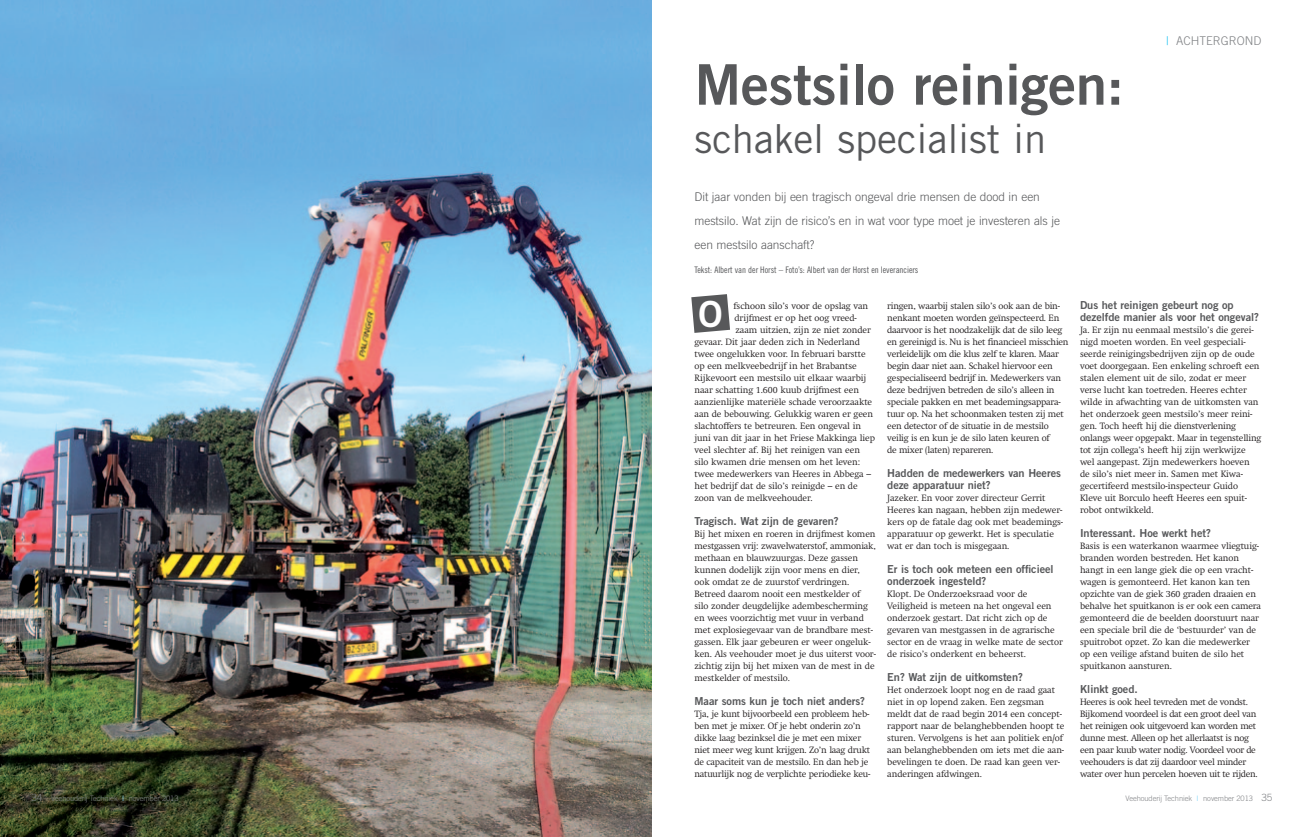
<style>
.page{position:relative;width:1304px;height:837px;background:#fff}
.page>*{position:absolute;margin:0;border:0;box-sizing:border-box;transform-origin:0 0}
.t1{font:56px "Trade Gothic LT Std Bd 2";letter-spacing:-.005em;color:#57585a}
.t2{font:40px "Trade Gothic LT Std";letter-spacing:-.005em;color:#57585a}
.t3{font:36px "Trade Gothic LT Std Bd 2";color:#fff}
.t4{font:300 12px/24px "Trade Gothic LT Std";letter-spacing:-.005em;color:#57585a}
.t5{font:300 12px "Trade Gothic LT Std";color:#808285}
.t6{font:11px/12px "Trade Gothic LT Std Bd 2";letter-spacing:-.005em;color:#57585a}
.t7{font:300 9px/12px "Swift";letter-spacing:-.005em;color:#231f20}
.t8{font:300 9px/12px "Swift";letter-spacing:-.03em;color:#231f20}
.t9{font:9px "Trade Gothic LT Std Cn 18";letter-spacing:-.005em;color:#57585a}
.t10{font:300 7.5px "Trade Gothic LT Std";letter-spacing:-.01em;color:#808285}
.s1{color:#15c0f2}
.s2{font-size:10px}
.s3{font-weight:400;color:#86d6f7}
</style>
<div class="page">
<svg style="left:691px;top:294px;width:39px;height:39px;background:#717274"></svg>
<img style="left:0;top:0;width:652px;height:836px">
<h1 class="t1" style="left:694px;top:50px;width:431px">Mestsilo reinigen:</h1>
<h2 class="t2" style="left:694px;top:114px;width:353px">schakel specialist in</h2>
<h3 class="t4" style="left:694px;top:184px;width:367px">Dit jaar vonden bij een tragisch ongeval drie mensen de dood in een mestsilo. Wat zijn de risico’s en in wat voor type moet je investeren als je een mestsilo aanschaft?</h3>
<p class="t9" style="left:694px;top:264px;width:225px">Tekst: Albert van der Horst – Foto’s: Albert van der Horst en leveranciers</p>
<h3 class="t5" style="left:1166px;top:33px;width:95px"><span class="s1">|</span> achtergrond</h3>
<h3 class="t3" style="left:699px;top:291px;width:26px">O</h3>
<p class="t7" style="left:733px;top:300px;width:136px">fschoon silo’s voor de opslag van</p>
<p class="t7" style="left:734px;top:312px;width:124px">drijfmest er op het oog vreed-</p>
<p class="t7" style="left:735px;top:324px;width:137px">zaam uitzien, zijn ze niet zonder</p>
<p class="t7" style="left:694px;top:336px;width:167px">gevaar. Dit jaar deden zich in Nederland</p>
<p class="t7" style="left:694px;top:348px;width:173px">twee ongelukken voor. In februari barstte</p>
<p class="t7" style="left:694px;top:360px;width:164px">op een melkveebedrijf in het Brabantse</p>
<p class="t7" style="left:694px;top:372px;width:173px">Rijkevoort een mestsilo uit elkaar waarbij</p>
<p class="t7" style="left:694px;top:384px;width:166px">naar schatting 1.600 kuub drijfmest een</p>
<p class="t7" style="left:694px;top:396px;width:179px">aanzienlijke materiële schade veroorzaakte</p>
<p class="t7" style="left:694px;top:408px;width:180px">aan de bebouwing. Gelukkig waren er geen</p>
<p class="t7" style="left:694px;top:420px;width:168px">slachtoffers te betreuren. Een ongeval in</p>
<p class="t7" style="left:694px;top:432px;width:182px">juni van dit jaar in het Friese Makkinga liep</p>
<p class="t7" style="left:694px;top:444px;width:167px">veel slechter af. Bij het reinigen van een</p>
<p class="t7" style="left:694px;top:456px;width:167px">silo kwamen drie mensen om het leven:</p>
<p class="t7" style="left:694px;top:468px;width:178px">twee medewerkers van Heeres in Abbega –</p>
<p class="t7" style="left:694px;top:480px;width:165px">het bedrijf dat de silo’s reinigde – en de</p>
<p class="t7" style="left:694px;top:492px;width:120px">zoon van de melkveehouder.</p>
<p class="t6" style="left:694px;top:514px;width:146px">Tragisch. Wat zijn de gevaren?</p>
<p class="t7" style="left:694px;top:528px;width:183px">Bij het mixen en roeren in drijfmest komen mestgassen vrij: zwavelwaterstof, ammoniak, methaan en blauwzuurgas. Deze gassen kunnen dodelijk zijn voor mens en dier, ook omdat ze de zuurstof verdringen.<br>Betreed daarom nooit een mestkelder of silo zonder deugdelijke adembescherming en wees voorzichtig met vuur in verband met explosiegevaar van de brandbare mest&shy;gassen. Elk jaar gebeuren er weer ongeluk&shy;ken. Als veehouder moet je dus uiterst voor&shy;zichtig zijn bij het mixen van de mest in de mestkelder of mestsilo.</p>
<p class="t6" style="left:694px;top:694px;width:172px">Maar soms kun je toch niet anders?</p>
<p class="t7" style="left:694px;top:708px;width:177px">Tja, je kunt bijvoorbeeld een probleem heb&shy;ben met je mixer. Of je hebt onderin zo’n dikke laag bezinksel die je met een mixer niet meer weg kunt krijgen. Zo’n laag drukt de capaciteit van de mestsilo. En dan heb je natuurlijk nog de verplichte periodieke keu-</p>
<p class="t7" style="left:887px;top:300px;width:183px">ringen, waarbij stalen silo’s ook aan de bin&shy;nenkant moeten worden geïnspecteerd. En daarvoor is het noodzakelijk dat de silo leeg en gereinigd is. Nu is het financieel misschien verleidelijk om die klus zelf te klaren. Maar begin daar niet aan. Schakel hiervoor een gespecialiseerd bedrijf in. Medewerkers van deze bedrijven betreden de silo’s alleen in speciale pakken en met beademingsappara&shy;tuur op. Na het schoonmaken testen zij met een detector of de situatie in de mestsilo veilig is en kun je de silo laten keuren of<br>de mixer (laten) repareren.</p>
<p class="t6" style="left:887px;top:466px;width:175px">Hadden de medewerkers van Heeres deze apparatuur niet?</p>
<p class="t7" style="left:887px;top:492px;width:177px">Jazeker. En voor zover directeur Gerrit Heeres kan nagaan, hebben zijn medewer&shy;kers op de fatale dag ook met beademings&shy;apparatuur op gewerkt. Het is speculatie wat er dan toch is misgegaan.</p>
<p class="t6" style="left:887px;top:562px;width:168px">Er is toch ook meteen een officieel onderzoek ingesteld?</p>
<p class="t7" style="left:887px;top:588px;width:177px">Klopt. De Onderzoeksraad voor de Veiligheid is meteen na het ongeval een onderzoek gestart. Dat richt zich op de gevaren van mestgassen in de agrarische sector en de vraag in welke mate de sector de risico’s onderkent en beheerst.</p>
<p class="t6" style="left:887px;top:670px;width:137px">En? Wat zijn de uitkomsten?</p>
<p class="t7" style="left:887px;top:684px;width:179px">Het onderzoek loopt nog en de raad gaat niet in op lopend zaken. Een zegsman meldt dat de raad begin 2014 een concept&shy;rapport naar de belanghebbenden hoopt te sturen. Vervolgens is het aan politiek en/of aan belanghebbenden om iets met die aan&shy;bevelingen te doen. De raad kan geen ver&shy;anderingen afdwingen.</p>
<p class="t6" style="left:1080px;top:298px;width:180px">Dus het reinigen gebeurt nog op dezelfde manier als voor het ongeval?</p>
<p class="t7" style="left:1080px;top:324px;width:183px">Ja. Er zijn nu eenmaal mestsilo’s die gerei&shy;nigd moeten worden. En veel gespeciali&shy;seerde reinigingsbedrijven zijn op de oude voet doorgegaan. Een enkeling schroeft een stalen element uit de silo, zodat er meer verse lucht kan toetreden. Heeres echter wilde in afwachting van de uitkomsten van het onderzoek geen mestsilo’s meer reini&shy;gen. Toch heeft hij die dienstverlening onlangs weer opgepakt. Maar in tegenstelling tot zijn collega’s heeft hij zijn werkwijze wel aangepast. Zijn medewerkers hoeven de silo’s niet meer in. Samen met Kiwa&shy;gecertifeerd mestsilo-inspecteur Guido Kleve uit Borculo heeft Heeres een spuit&shy;robot ontwikkeld.</p>
<p class="t6" style="left:1080px;top:526px;width:132px">Interessant. Hoe werkt het?</p>
<p class="t7" style="left:1080px;top:540px;width:183px">Basis is een waterkanon waarmee vliegtuig&shy;branden worden bestreden. Het kanon hangt in een lange giek die op een vracht&shy;wagen is gemonteerd. Het kanon kan ten opzichte van de giek 360 graden draaien en behalve het spuitkanon is er ook een camera gemonteerd die de beelden doorstuurt naar een speciale bril die de ‘bestuurder’ van de spuitrobot opzet. Zo kan die medewerker op een veilige afstand buiten de silo het spuitkanon aansturen.</p>
<p class="t6" style="left:1080px;top:682px;width:59px">Klinkt goed.</p>
<p class="t8" style="left:1080px;top:696px;width:179px">Heeres is ook heel tevreden met de vondst.<br>Bijkomend voordeel is dat een groot deel van het reinigen ook uitgevoerd kan worden met dunne mest. Alleen op het allerlaatst is nog een paar kuub water nodig. Voordeel voor de veehouders is dat zij daardoor veel minder water over hun percelen hoeven uit te rijden.</p>
<p class="t10" style="left:31px;top:793px;width:149px"><span class="s2">34</span> Veehouderij Techniek <span class="s3">l</span> november 2013</p>
<p class="t10" style="left:1125px;top:793px;width:149px">Veehouderij Techniek <span class="s3">l</span> november 2013 <span class="s2">35</span></p>
</div>
